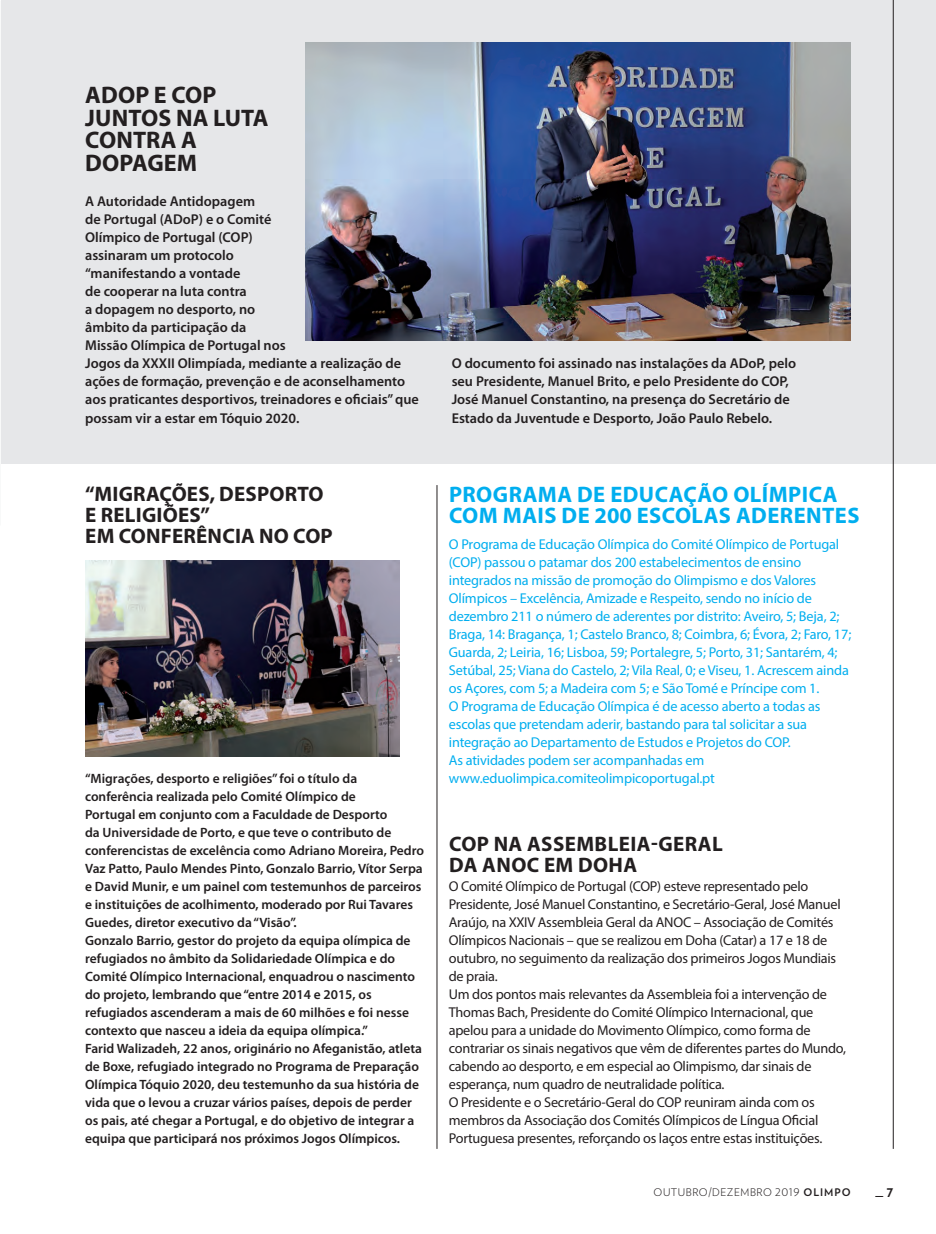
<style>
.page{position:relative;width:936px;height:1234px;background:#fff}
.page>*{position:absolute;margin:0;border:0;box-sizing:border-box;transform-origin:0 0}
.t1{font:700 24px/22.5px "Myriad Pro";letter-spacing:.005em;color:#231f20}
.t2{font:700 22.5px/21px "Myriad Pro";letter-spacing:.02em;color:#00aeef}
.t3{font:700 21px/21px "Myriad Pro";letter-spacing:.01em;color:#231f20}
.t4{font:700 15px "Verlag";color:#231f20}
.t5{font:14.25px/18px "Myriad Pro";letter-spacing:-.02em;color:#231f20}
.t6{font:14.25px/18px "Myriad Pro";letter-spacing:-.01em;color:#00aeef}
.t7{font:600 14.25px/18px "Myriad Pro";color:#231f20}
.t8{font:600 13.5px/18px "Myriad Pro";color:#231f20}
.t9{font:300 10.5px "Verlag";letter-spacing:.05em;color:#231f20}
.s1{font-weight:700}
</style>
<div class="page">
<div style="left:2px;top:0;width:933px;height:463px;background:#e6e7e9"></div>
<img style="left:305px;top:43px;width:545px;height:297px">
<img style="left:85px;top:560px;width:314px;height:195px">
<hr style="left:436px;top:485px;width:1px;height:663px;background:#231f20">
<hr style="left:892px;top:0;width:1px;height:1148px;background:#231f20">
<h1 class="t1" style="left:85px;top:84px;width:185px">ADOP E COP<br>JUNTOS NA LUTA<br>CONTRA A<br>DOPAGEM</h1>
<p class="t7" style="left:85px;top:193px;width:335px">A Autoridade Antidopagem<br>de Portugal (ADoP) e o Comité<br>Olímpico de Portugal (COP)<br>assinaram um protocolo<br>“manifestando a vontade<br>de cooperar na luta contra<br>a dopagem no desporto, no<br>âmbito da participação da<br>Missão Olímpica de Portugal nos<br>Jogos da XXXII Olimpíada, mediante a realização de ações de formação, prevenção e de aconselhamento aos praticantes desportivos, treinadores e oficiais” que possam vir a estar em Tóquio 2020.</p>
<h3 class="t3" style="left:85px;top:483px;width:249px">“MIGRAÇÕES, DESPORTO<br>E RELIGIÕES”<br>EM CONFERÊNCIA NO COP</h3>
<p class="t8" style="left:85px;top:769px;width:340px">“Migrações, desporto e religiões” foi o título da conferência realizada pelo Comité Olímpico de<br>Portugal em conjunto com a Faculdade de Desporto<br>da Universidade de Porto, e que teve o contributo de conferencistas de excelência como Adriano Moreira, Pedro Vaz Patto, Paulo Mendes Pinto, Gonzalo Barrio, Vítor Serpa e David Munir, e um painel com testemunhos de parceiros e instituições de acolhimento, moderado por Rui Tavares Guedes, diretor executivo da “Visão”.<br>Gonzalo Barrio, gestor do projeto da equipa olímpica de refugiados no âmbito da Solidariedade Olímpica e do Comité Olímpico Internacional, enquadrou o nascimento do projeto, lembrando que “entre 2014 e 2015, os refugiados ascenderam a mais de 60 milhões e foi nesse contexto que nasceu a ideia da equipa olímpica.”<br>Farid Walizadeh, 22 anos, originário no Afeganistão, atleta de Boxe, refugiado integrado no Programa de Preparação Olímpica Tóquio 2020, deu testemunho da sua história de vida que o levou a cruzar vários países, depois de perder os pais, até chegar a Portugal, e do objetivo de integrar a equipa que participará nos próximos Jogos Olímpicos.</p>
<p class="t7" style="left:451px;top:355px;width:346px">O documento foi assinado nas instalações da ADoP, pelo seu Presidente, Manuel Brito, e pelo Presidente do COP, José Manuel Constantino, na presença do Secretário de Estado da Juventude e Desporto, João Paulo Rebelo.</p>
<h2 class="t2" style="left:449px;top:484px;width:412px">PROGRAMA DE EDUCAÇÃO OLÍMPICA<br>COM MAIS DE 200 ESCOLAS ADERENTES</h2>
<p class="t6" style="left:449px;top:534px;width:404px">O Programa de Educação Olímpica do Comité Olímpico de Portugal (COP) passou o patamar dos 200 estabelecimentos de ensino integrados na missão de promoção do Olimpismo e dos Valores Olímpicos – Excelência, Amizade e Respeito, sendo no início de dezembro 211 o número de aderentes por distrito: Aveiro, 5; Beja, 2; Braga, 14: Bragança, 1; Castelo Branco, 8; Coimbra, 6; Évora, 2; Faro, 17; Guarda, 2; Leiria, 16; Lisboa, 59; Portalegre, 5; Porto, 31; Santarém, 4; Setúbal, 25; Viana do Castelo, 2; Vila Real, 0; e Viseu, 1. Acrescem ainda os Açores, com 5; a Madeira com 5; e São Tomé e Príncipe com 1.<br>O Programa de Educação Olímpica é de acesso aberto a todas as escolas que pretendam aderir, bastando para tal solicitar a sua integração ao Departamento de Estudos e Projetos do COP.<br>As atividades podem ser acompanhadas em www.eduolimpica.comiteolimpicoportugal.pt</p>
<h3 class="t3" style="left:449px;top:833px;width:275px">COP NA ASSEMBLEIA-GERAL<br>DA ANOC EM DOHA</h3>
<p class="t5" style="left:449px;top:876px;width:399px">O Comité Olímpico de Portugal (COP) esteve representado pelo Presidente, José Manuel Constantino, e Secretário-Geral, José Manuel Araújo, na XXIV Assembleia Geral da ANOC – Associação de Comités Olímpicos Nacionais – que se realizou em Doha (Catar) a 17 e 18 de outubro, no seguimento da realização dos primeiros Jogos Mundiais de praia.<br>Um dos pontos mais relevantes da Assembleia foi a intervenção de Thomas Bach, Presidente do Comité Olímpico Internacional, que apelou para a unidade do Movimento Olímpico, como forma de contrariar os sinais negativos que vêm de diferentes partes do Mundo, cabendo ao desporto, e em especial ao Olimpismo, dar sinais de esperança, num quadro de neutralidade política.<br>O Presidente e o Secretário-Geral do COP reuniram ainda com os membros da Associação dos Comités Olímpicos de Língua Oficial Portuguesa presentes, reforçando os laços entre estas instituições.</p>
<p class="t9" style="left:653px;top:1183px;width:199px">OUTUBRO/DEZEMBRO 2019 <span class="s1">OLIMPO</span></p>
<p class="t4" style="left:875px;top:1179px;width:19px">_ 7</p>
</div>
